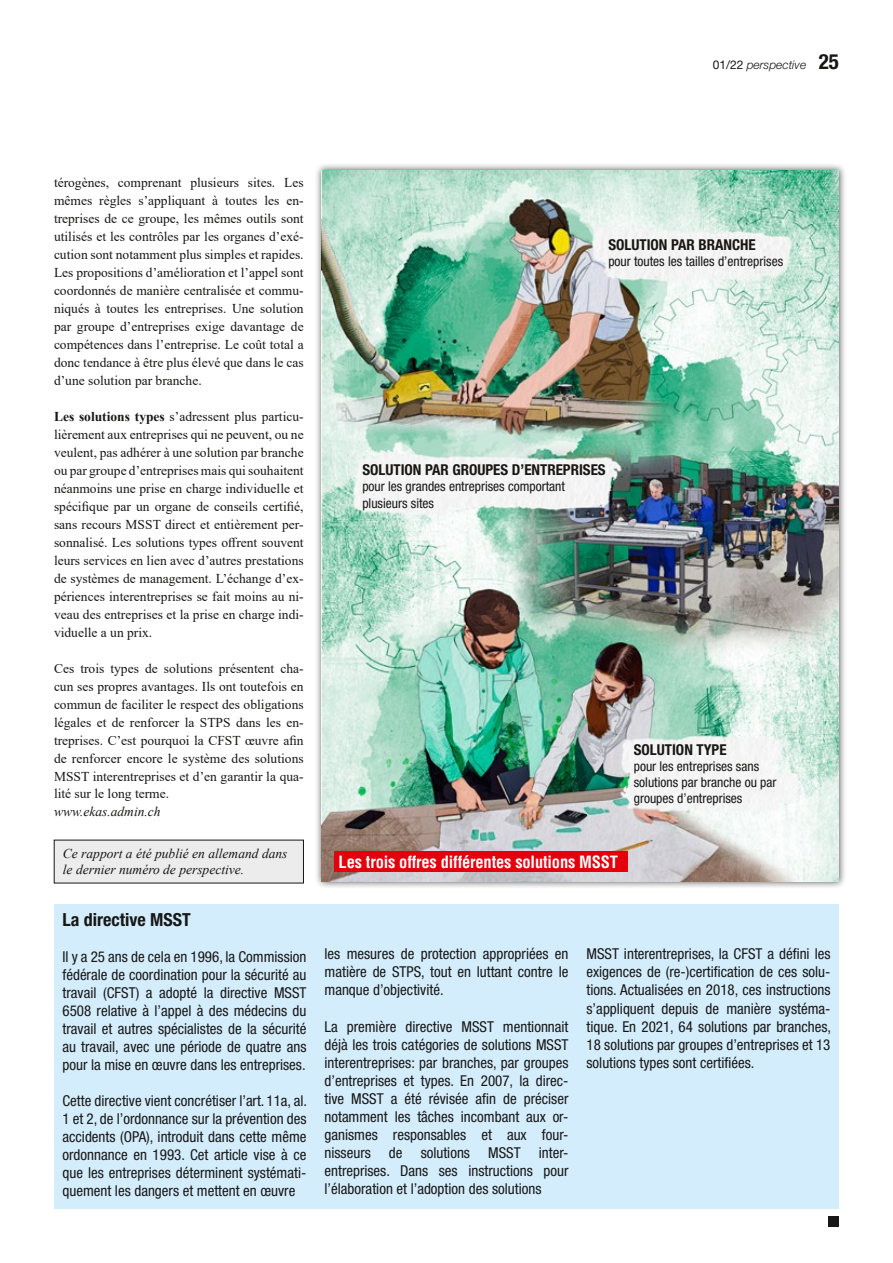
<style>
.page{position:relative;width:893px;height:1263px;background:#fff}
.page>*{position:absolute;margin:0;border:0;box-sizing:border-box;transform-origin:0 0}
.t1{font:700 condensed 18px "Helvetica Neue LT Std";color:#181716}
.t2{font:700 condensed 16.5px "Helvetica LT Std";letter-spacing:-.01em;color:#fff}
.t3{font:condensed 15px/18px "Helvetica Neue LT Std";color:#181716;text-align:justify}
.t4{font:700 condensed 15px "Helvetica Neue LT Std";color:#181716}
.t5{font:13.5px/18px "Times New Roman";color:#181716;text-align:justify}
.t6{font:condensed 13.5px/16.2px "Helvetica Neue LT Std";color:#181716}
.t7{font:italic 13.5px/16.2px "Times New Roman";color:#181716}
.t8{font:italic 300 12px "Helvetica Neue LT Std";color:#181716}
.s1{font-weight:400;font-style:normal}
.s2{font-weight:700;font-style:normal;font-stretch:condensed;font-size:21px}
.s3{font-weight:700}
</style>
<div class="page">
<div style="left:314px;top:162px;width:532px;height:727px;background:#181716;opacity:.75"></div>
<img style="left:322px;top:170px;width:517px;height:711px">
<div style="left:334px;top:851px;width:294px;height:21px;background:#e3000b"></div>
<div style="left:54px;top:840px;width:249px;height:43px;background:#ececec"></div>
<div style="left:828px;top:1216px;width:11px;height:11px;background:#181716"></div>
<div style="left:54px;top:904px;width:785px;height:305px;background:#d4edfc"></div>
<p class="t8" style="left:713px;top:58px;width:128px"><span class="s1">01/22</span> perspective <span class="s2">25</span></p>
<p class="t5" style="left:54px;top:173px;width:251px">térogènes, comprenant plusieurs sites. Les mêmes règles s’appliquant à toutes les en&shy;treprises de ce groupe, les mêmes outils sont utilisés et les contrôles par les organes d’exé&shy;cution sont notamment plus simples et rapides.<br>Les propositions d’amélioration et l’appel sont coordonnés de manière centralisée et commu&shy;niqués à toutes les entreprises. Une solution par groupe d’entreprises exige davantage de compétences dans l’entreprise. Le coût total a donc tendance à être plus élevé que dans le cas d’une solution par branche.</p>
<p class="t5" style="left:54px;top:407px;width:251px"><span class="s3">Les solutions types</span> s’adressent plus particu&shy;lièrement aux entreprises qui ne peuvent, ou ne veulent, pas adhérer à une solution par branche ou par groupe d’entreprises mais qui souhaitent néanmoins une prise en charge individuelle et spécifique par un organe de conseils certifié, sans recours MSST direct et entièrement per&shy;sonnalisé. Les solutions types offrent souvent leurs services en lien avec d’autres prestations de systèmes de management. L’échange d’ex&shy;périences interentreprises se fait moins au ni&shy;veau des entreprises et la prise en charge indi&shy;viduelle a un prix.</p>
<p class="t5" style="left:54px;top:658px;width:251px">Ces trois types de solutions présentent cha&shy;cun ses propres avantages. Ils ont toutefois en commun de faciliter le respect des obligations légales et de renforcer la STPS dans les en&shy;treprises. C’est pourquoi la CFST œuvre afin de renforcer encore le système des solutions MSST interentreprises et d’en garantir la qua&shy;lité sur le long terme.</p>
<p class="t7" style="left:54px;top:803px;width:108px">www.ekas.admin.ch</p>
<p class="t7" style="left:63px;top:845px;width:226px">Ce rapport a été publié en allemand dans le dernier numéro de perspective.</p>
<h1 class="t1" style="left:63px;top:908px;width:130px">La directive MSST</h1>
<p class="t3" style="left:63px;top:947px;width:246px">Il y a 25 ans de cela en 1996, la Commission fédérale de coordination pour la sécurité au travail (CFST) a adopté la directive MSST 6508 relative à l’appel à des médecins du travail et autres spécialistes de la sécurité au travail, avec une période de quatre ans pour la mise en œuvre dans les entreprises.</p>
<p class="t3" style="left:63px;top:1091px;width:246px">Cette directive vient concrétiser l’art. 11a, al.<br>1 et 2, de l’ordonnance sur la prévention des accidents (OPA), introduit dans cette même ordonnance en 1993. Cet article vise à ce que les entreprises déterminent systémati&shy;quement les dangers et mettent en œuvre</p>
<p class="t4" style="left:608px;top:236px;width:149px">SOLUTION PAR BRANCHE</p>
<p class="t6" style="left:608px;top:253px;width:176px">pour toutes les tailles d’entreprises</p>
<p class="t4" style="left:362px;top:461px;width:245px">SOLUTION PAR GROUPES D’ENTREPRISES</p>
<p class="t6" style="left:362px;top:478px;width:204px">pour les grandes entreprises comportant plusieurs sites</p>
<p class="t4" style="left:634px;top:740px;width:94px">SOLUTION TYPE</p>
<p class="t6" style="left:634px;top:758px;width:144px">pour les entreprises sans solutions par branche ou par groupes d’entreprises</p>
<p class="t2" style="left:339px;top:851px;width:281px">Les trois offres différentes solutions MSST</p>
<p class="t3" style="left:324px;top:945px;width:245px">les mesures de protection appropriées en matière de STPS, tout en luttant contre le manque d’objectivité.</p>
<p class="t3" style="left:324px;top:1017px;width:245px">La première directive MSST mentionnait déjà les trois catégories de solutions MSST interentreprises: par branches, par groupes d’entreprises et types. En 2007, la direc&shy;tive MSST a été révisée afin de préciser notamment les tâches incombant aux or&shy;ganismes responsables et aux four&shy;nisseurs de solutions MSST inter&shy;entreprises. Dans ses instructions pour l’élaboration et l’adoption des solutions</p>
<p class="t3" style="left:586px;top:945px;width:246px">MSST interentreprises, la CFST a défini les exigences de (re-)certification de ces solu&shy;tions. Actualisées en 2018, ces instructions s’appliquent depuis de manière systéma&shy;tique. En 2021, 64 solutions par branches, 18 solutions par groupes d’entreprises et 13 solutions types sont certifiées.</p>
</div>
